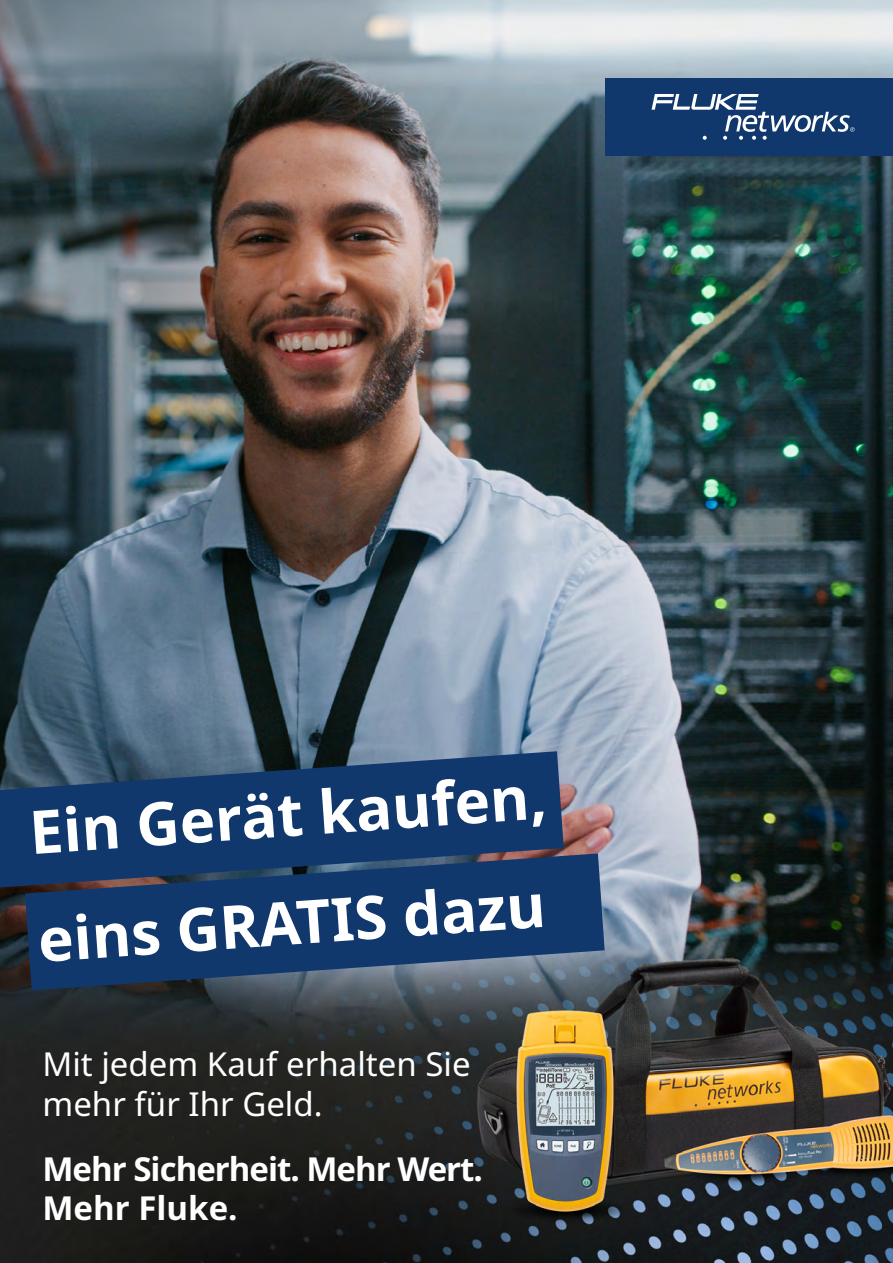
<style>
.page{position:relative;width:893px;height:1263px;background:#fff}
.page>*{position:absolute;margin:0;border:0;box-sizing:border-box;transform-origin:0 0}
.t1{font:700 60px "Noto Sans";color:#fff}
.t2{font:33px "Noto Sans";color:#fff}
.t3{font:700 33px "Noto Sans";letter-spacing:-.03em;color:#fff}
.t4{font:700 33px "Noto Sans";color:#fff}
</style>
<div class="page">
<img style="left:0;top:0;width:893px;height:1263px">
<div style="left:606px;top:78px;width:287px;height:78px;background:#11386d"></div>
<svg style="left:651px;top:94px;width:204px;height:46px"></svg>
<svg style="left:0;top:751px;width:564px;height:136px;background:#1b3f6d"></svg>
<svg style="left:25px;top:853px;width:580px;height:137px;background:#20416e"></svg>
<p class="t1" style="left:27px;top:798px;width:519px;rotate:-4deg">Ein Gerät kaufen,</p>
<p class="t1" style="left:36px;top:906px;width:510px;rotate:-4deg">eins GRATIS dazu</p>
<p class="t2" style="left:43px;top:1045px;width:430px">Mit jedem Kauf erhalten Sie</p>
<p class="t2" style="left:43px;top:1085px;width:282px">mehr für Ihr Geld.</p>
<p class="t3" style="left:43px;top:1150px;width:442px">Mehr Sicherheit. Mehr Wert.</p>
<p class="t4" style="left:43px;top:1190px;width:197px">Mehr Fluke.</p>
</div>
